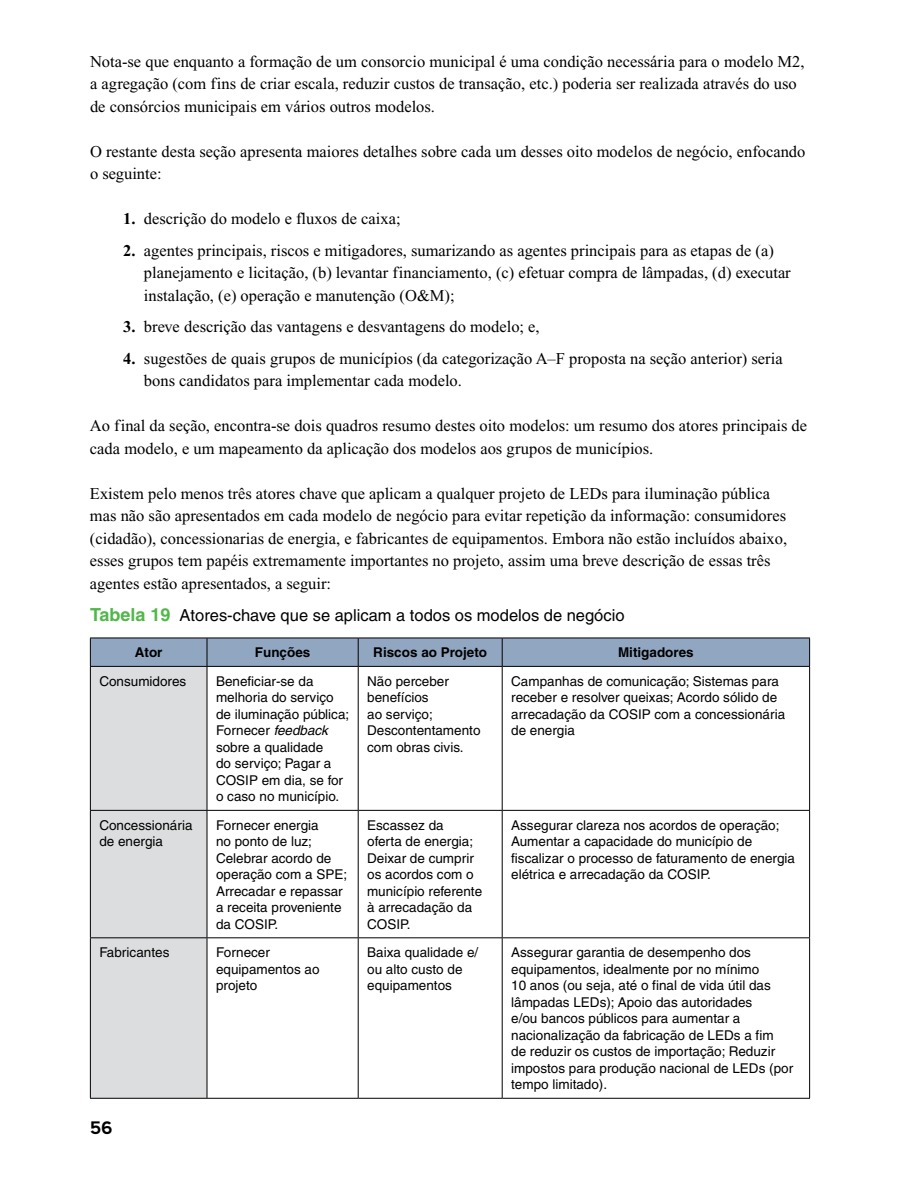
<style>
.page{position:relative;width:918px;height:1188px;background:#fff}
.page>*{position:absolute;margin:0;border:0;box-sizing:border-box;transform-origin:0 0}
.t1{font:700 18px "Andes";color:#000}
.t2{font:16.5px/22.5px "Times New Roman";color:#000}
.t3{font:16.5px "Helvetica";color:#000}
.t4{font:13.5px/16.5px "Helvetica";color:#000}
.t5{font:700 13.5px "Helvetica";color:#000}
.s1{font-weight:700}
.s2{font-weight:700;font-size:18px;color:#50b848}
.s3{font-style:italic}
</style>
<div class="page">
<div style="left:91px;top:667px;width:116px;height:431px;background:#dcddde"></div>
<hr style="left:358px;top:667px;width:1px;height:143px;background:#000">
<hr style="left:502px;top:667px;width:1px;height:143px;background:#000">
<hr style="left:358px;top:811px;width:1px;height:126px;background:#000">
<hr style="left:502px;top:811px;width:1px;height:126px;background:#000">
<hr style="left:358px;top:938px;width:1px;height:160px;background:#000">
<hr style="left:502px;top:938px;width:1px;height:160px;background:#000">
<hr style="left:90px;top:810px;width:117px;height:1px;background:#000">
<hr style="left:207px;top:810px;width:151px;height:1px;background:#000">
<hr style="left:358px;top:810px;width:144px;height:1px;background:#000">
<hr style="left:502px;top:810px;width:308px;height:1px;background:#000">
<hr style="left:90px;top:937px;width:117px;height:1px;background:#000">
<hr style="left:207px;top:937px;width:151px;height:1px;background:#000">
<hr style="left:358px;top:937px;width:144px;height:1px;background:#000">
<hr style="left:502px;top:937px;width:308px;height:1px;background:#000">
<svg style="left:90px;top:638px;width:720px;height:28px;background:#8da2bb"></svg>
<hr style="left:207px;top:666px;width:151px;height:1px;background:#000">
<hr style="left:358px;top:666px;width:144px;height:1px;background:#000">
<hr style="left:502px;top:666px;width:308px;height:1px;background:#000">
<hr style="left:809px;top:667px;width:1px;height:143px;background:#000">
<hr style="left:809px;top:811px;width:1px;height:126px;background:#000">
<hr style="left:809px;top:938px;width:1px;height:160px;background:#000">
<hr style="left:207px;top:1098px;width:151px;height:1px;background:#000">
<hr style="left:358px;top:1098px;width:144px;height:1px;background:#000">
<hr style="left:502px;top:1098px;width:308px;height:1px;background:#000">
<hr style="left:90px;top:666px;width:117px;height:1px;background:#000">
<hr style="left:90px;top:667px;width:1px;height:143px;background:#000">
<hr style="left:207px;top:667px;width:1px;height:143px;background:#000">
<hr style="left:90px;top:811px;width:1px;height:126px;background:#000">
<hr style="left:207px;top:811px;width:1px;height:126px;background:#000">
<hr style="left:90px;top:938px;width:1px;height:160px;background:#000">
<hr style="left:207px;top:938px;width:1px;height:160px;background:#000">
<hr style="left:90px;top:1098px;width:117px;height:1px;background:#000">
<p class="t2" style="left:90px;top:50px;width:716px">Nota-se que enquanto a formação de um consorcio municipal é uma condição necessária para o modelo M2, a agregação (com fins de criar escala, reduzir custos de transação, etc.) poderia ser realizada através do uso de consórcios municipais em vários outros modelos.</p>
<p class="t2" style="left:90px;top:140px;width:717px">O restante desta seção apresenta maiores detalhes sobre cada um desses oito modelos de negócio, enfocando o seguinte:</p>
<p class="t2" style="left:123px;top:208px;width:279px"><span class="s1">1.</span> descrição do modelo e fluxos de caixa;</p>
<p class="t2" style="left:144px;top:239px;width:648px;text-indent:-21px"><span class="s1">2.</span> agentes principais, riscos e mitigadores, sumarizando as agentes principais para as etapas de (a) planejamento e licitação, (b) levantar financiamento, (c) efetuar compra de lâmpadas, (d) executar instalação, (e) operação e manutenção (O&amp;M);</p>
<p class="t2" style="left:123px;top:316px;width:418px"><span class="s1">3.</span> breve descrição das vantagens e desvantagens do modelo; e,</p>
<p class="t2" style="left:144px;top:347px;width:640px;text-indent:-21px"><span class="s1">4.</span> sugestões de quais grupos de municípios (da categorização A–F proposta na seção anterior) seria bons candidatos para implementar cada modelo.</p>
<p class="t2" style="left:90px;top:415px;width:719px">Ao final da seção, encontra-se dois quadros resumo destes oito modelos: um resumo dos atores principais de cada modelo, e um mapeamento da aplicação dos modelos aos grupos de municípios.</p>
<p class="t2" style="left:90px;top:482px;width:699px">Existem pelo menos três atores chave que aplicam a qualquer projeto de LEDs para iluminação pública mas não são apresentados em cada modelo de negócio para evitar repetição da informação: consumidores (cidadão), concessionarias de energia, e fabricantes de equipamentos. Embora não estão incluídos abaixo, esses grupos tem papéis extremamente importantes no projeto, assim uma breve descrição de essas três agentes estão apresentados, a seguir:</p>
<p class="t3" style="left:90px;top:606px;width:536px"><span class="s2">Tabela 19</span> Atores-chave que se aplicam a todos os modelos de negócio</p>
<p class="t5" style="left:135px;top:644px;width:29px">Ator</p>
<p class="t5" style="left:255px;top:644px;width:57px">Funções</p>
<p class="t5" style="left:373px;top:644px;width:115px">Riscos ao Projeto</p>
<p class="t5" style="left:618px;top:644px;width:77px">Mitigadores</p>
<p class="t4" style="left:99px;top:673px;width:89px">Consumidores</p>
<p class="t4" style="left:216px;top:673px;width:135px">Beneficiar-se da melhoria do serviço de iluminação pública;<br>Fornecer <span class="s3">feedback </span>sobre a qualidade<br>do serviço; Pagar a<br>COSIP em dia, se for o caso no município.</p>
<p class="t4" style="left:367px;top:673px;width:115px">Não perceber benefícios<br>ao serviço;<br>Descontentamento com obras civis.</p>
<p class="t4" style="left:511px;top:673px;width:276px">Campanhas de comunicação; Sistemas para receber e resolver queixas; Acordo sólido de arrecadação da COSIP com a concessionária de energia</p>
<p class="t4" style="left:99px;top:817px;width:95px">Concessionária de energia</p>
<p class="t4" style="left:216px;top:817px;width:133px">Fornecer energia<br>no ponto de luz;<br>Celebrar acordo de operação com a SPE;<br>Arrecadar e repassar a receita proveniente da COSIP.</p>
<p class="t4" style="left:367px;top:817px;width:117px">Escassez da<br>oferta de energia;<br>Deixar de cumprir os acordos com o município referente à arrecadação da<br>COSIP.</p>
<p class="t4" style="left:511px;top:817px;width:285px">Assegurar clareza nos acordos de operação; Aumentar a capacidade do município de fiscalizar o processo de faturamento de energia elétrica e arrecadação da COSIP.</p>
<p class="t4" style="left:99px;top:944px;width:72px">Fabricantes</p>
<p class="t4" style="left:216px;top:944px;width:105px">Fornecer equipamentos ao projeto</p>
<p class="t4" style="left:367px;top:944px;width:113px">Baixa qualidade e/ ou alto custo de equipamentos</p>
<p class="t4" style="left:511px;top:944px;width:283px">Assegurar garantia de desempenho dos equipamentos, idealmente por no mínimo<br>10 anos (ou seja, até o final de vida útil das lâmpadas LEDs); Apoio das autoridades<br>e/ou bancos públicos para aumentar a nacionalização da fabricação de LEDs a fim<br>de reduzir os custos de importação; Reduzir impostos para produção nacional de LEDs (por tempo limitado).</p>
<p class="t1" style="left:90px;top:1117px;width:24px">56</p>
</div>
